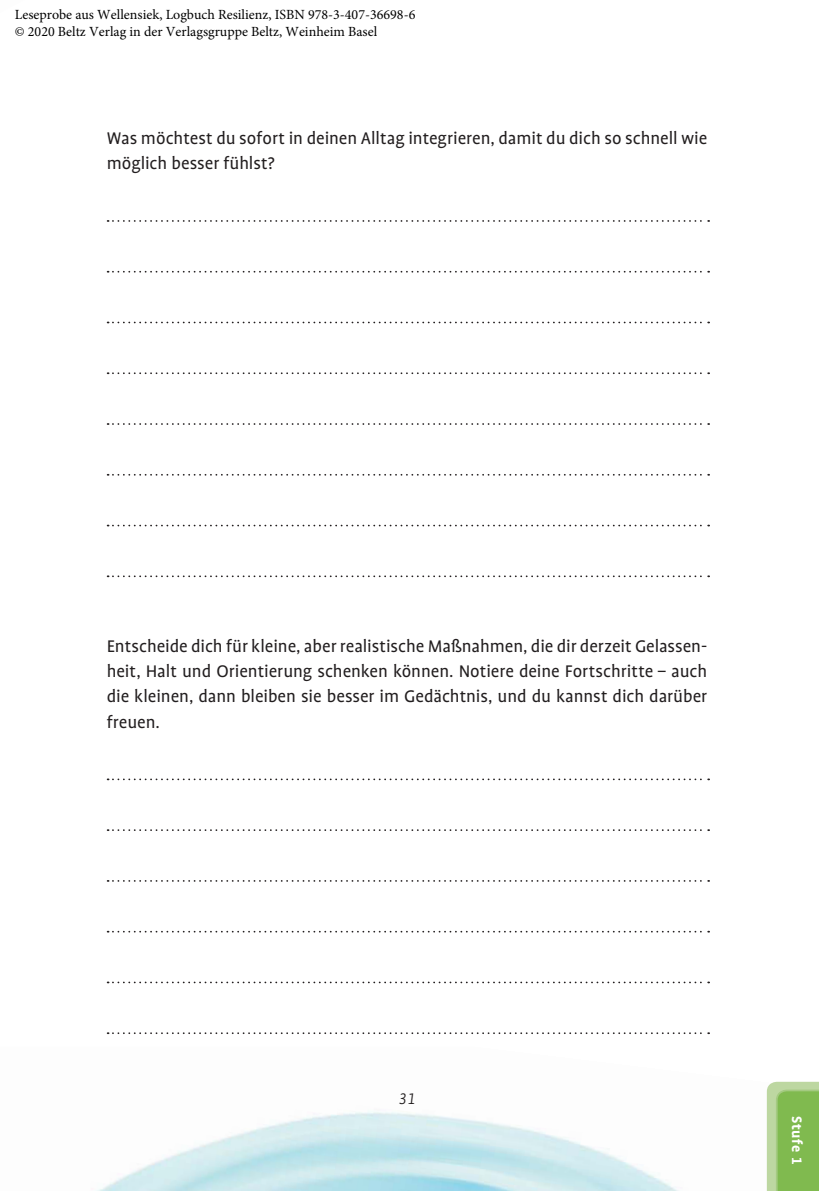
<style>
.page{position:relative;width:819px;height:1191px;background:#fff}
.page>*{position:absolute;margin:0;border:0;box-sizing:border-box;transform-origin:0 0}
.t1{font:19.25px/25.4px "Profile OT";letter-spacing:-.005em;color:#221e1f}
.t2{font:italic 300 17.5px "Profile OT";color:#221e1f}
.t3{font:700 15.75px "Profile OT";letter-spacing:.045em;color:#fff}
.t4{font:14px/16.8px "Minion Pro";color:#000}
</style>
<div class="page">
<svg style="left:108px;top:220px;width:601px;height:2px"></svg>
<svg style="left:108px;top:271px;width:601px;height:2px"></svg>
<svg style="left:108px;top:322px;width:601px;height:1px"></svg>
<svg style="left:108px;top:372px;width:601px;height:2px"></svg>
<svg style="left:108px;top:423px;width:601px;height:2px"></svg>
<svg style="left:108px;top:474px;width:601px;height:2px"></svg>
<svg style="left:108px;top:525px;width:601px;height:1px"></svg>
<svg style="left:108px;top:575px;width:601px;height:2px"></svg>
<svg style="left:108px;top:778px;width:601px;height:2px"></svg>
<svg style="left:108px;top:829px;width:601px;height:2px"></svg>
<svg style="left:108px;top:880px;width:601px;height:2px"></svg>
<svg style="left:108px;top:931px;width:601px;height:1px"></svg>
<svg style="left:108px;top:981px;width:601px;height:2px"></svg>
<svg style="left:108px;top:1032px;width:601px;height:2px"></svg>
<svg style="left:766px;top:1081px;width:53px;height:110px;background:#92c368"></svg>
<p class="t4" style="left:15px;top:6px;width:402px">Leseprobe aus Wellensiek, Logbuch Resilienz, ISBN 978-3-407-36698-6 © 2020 Beltz Verlag in der Verlagsgruppe Beltz, Weinheim Basel</p>
<p class="t1" style="left:107px;top:126px;width:602px">Was möchtest du sofort in deinen Alltag integrieren, damit du dich so schnell wie möglich besser fühlst?</p>
<p class="t1" style="left:107px;top:634px;width:602px;text-align:justify">Entscheide dich für kleine, aber realistische Maßnahmen, die dir derzeit Gelassen&shy;heit, Halt und Orientierung schenken können. Notiere deine Fortschritte – auch die kleinen, dann bleiben sie besser im Gedächtnis, und du kannst dich darüber freuen.</p>
<p class="t2" style="left:398px;top:1089px;width:18px">31</p>
<p class="t3" style="left:805px;top:1115px;width:50px;rotate:90deg">Stufe 1</p>
</div>
